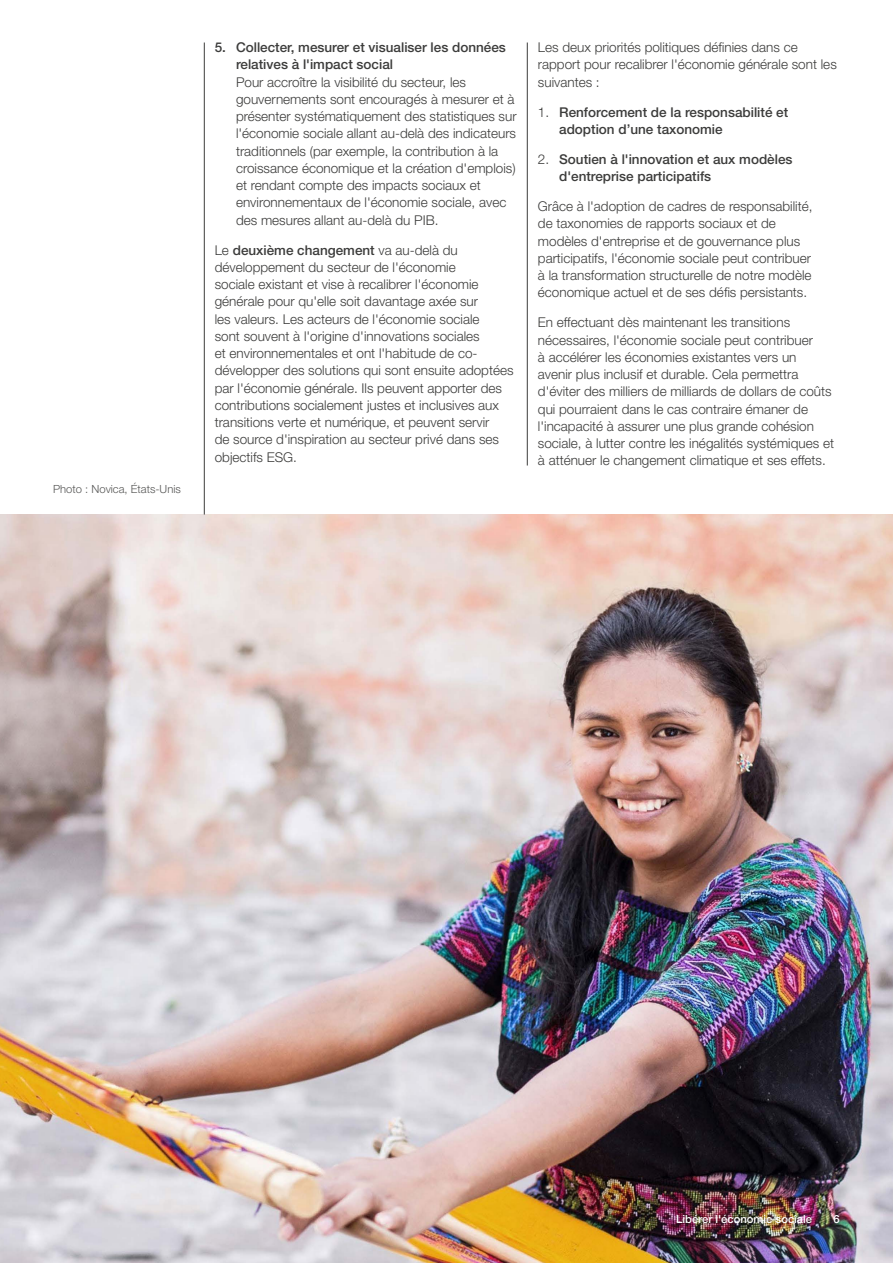
<style>
.page{position:relative;width:893px;height:1263px;background:#fff}
.page>*{position:absolute;margin:0;border:0;box-sizing:border-box;transform-origin:0 0}
.Body{font:300 13.5px/17.2px "Helvetica Neue LT Pro";color:#3c3c3b}
.Body-2{font:500 13.5px/17.2px "Helvetica Neue LT Pro";color:#3c3c3b}
.t1{font:500 11.25px "Helvetica Neue LT Pro";color:#fff}
.t2{font:300 11.25px "Helvetica Neue LT Pro";color:#575756}
.s1{font-weight:500}
.s2{font-weight:300}
</style>
<div class="page">
<img style="left:0;top:514px;width:893px;height:749px">
<hr style="left:204px;top:43px;width:1px;height:471px;background:#3c3c3b">
<hr style="left:527px;top:43px;width:1px;height:422px;background:#3c3c3b">
<p class="t2" style="left:53px;top:482px;width:129px">Photo : Novica, États-Unis</p>
<p class="Body-2" style="left:236px;top:39px;width:271px;text-indent:-21px">5. Collecter, mesurer et visualiser les données relatives à l'impact social</p>
<p class="Body" style="left:236px;top:73px;width:282px">Pour accroître la visibilité du secteur, les gouvernements sont encouragés à mesurer et à présenter systématiquement des statistiques sur l'économie sociale allant au-delà des indicateurs traditionnels (par exemple, la contribution à la croissance économique et la création d'emplois) et rendant compte des impacts sociaux et environnementaux de l'économie sociale, avec des mesures allant au-delà du PIB.</p>
<p class="Body" style="left:215px;top:241px;width:300px">Le <span class="s1">deuxième changement</span> va au-delà du développement du secteur de l'économie<br>sociale existant et vise à recalibrer l'économie générale pour qu'elle soit davantage axée sur<br>les valeurs. Les acteurs de l'économie sociale<br>sont souvent à l'origine d'innovations sociales<br>et environnementales et ont l'habitude de co&shy;développer des solutions qui sont ensuite adoptées par l'économie générale. Ils peuvent apporter des contributions socialement justes et inclusives aux transitions verte et numérique, et peuvent servir<br>de source d'inspiration au secteur privé dans ses objectifs ESG.</p>
<p class="Body" style="left:538px;top:38px;width:300px">Les deux priorités politiques définies dans ce rapport pour recalibrer l'économie générale sont les suivantes :</p>
<p class="Body-2" style="left:559px;top:103px;width:231px;text-indent:-21px"><span class="s2">1.</span> Renforcement de la responsabilité et adoption d’une taxonomie</p>
<p class="Body-2" style="left:559px;top:150px;width:235px;text-indent:-21px"><span class="s2">2.</span> Soutien à l'innovation et aux modèles d'entreprise participatifs</p>
<p class="Body" style="left:538px;top:197px;width:276px">Grâce à l'adoption de cadres de responsabilité, de taxonomies de rapports sociaux et de modèles d'entreprise et de gouvernance plus participatifs, l'économie sociale peut contribuer à la transformation structurelle de notre modèle économique actuel et de ses défis persistants.</p>
<p class="Body" style="left:538px;top:314px;width:298px">En effectuant dès maintenant les transitions nécessaires, l'économie sociale peut contribuer<br>à accélérer les économies existantes vers un avenir plus inclusif et durable. Cela permettra d'éviter des milliers de milliards de dollars de coûts qui pourraient dans le cas contraire émaner de l'incapacité à assurer une plus grande cohésion sociale, à lutter contre les inégalités systémiques et à atténuer le changement climatique et ses effets.</p>
<p class="t1" style="left:676px;top:1212px;width:138px">Libérer l'économie sociale</p>
<p class="t1" style="left:834px;top:1212px;width:8px">6</p>
</div>
